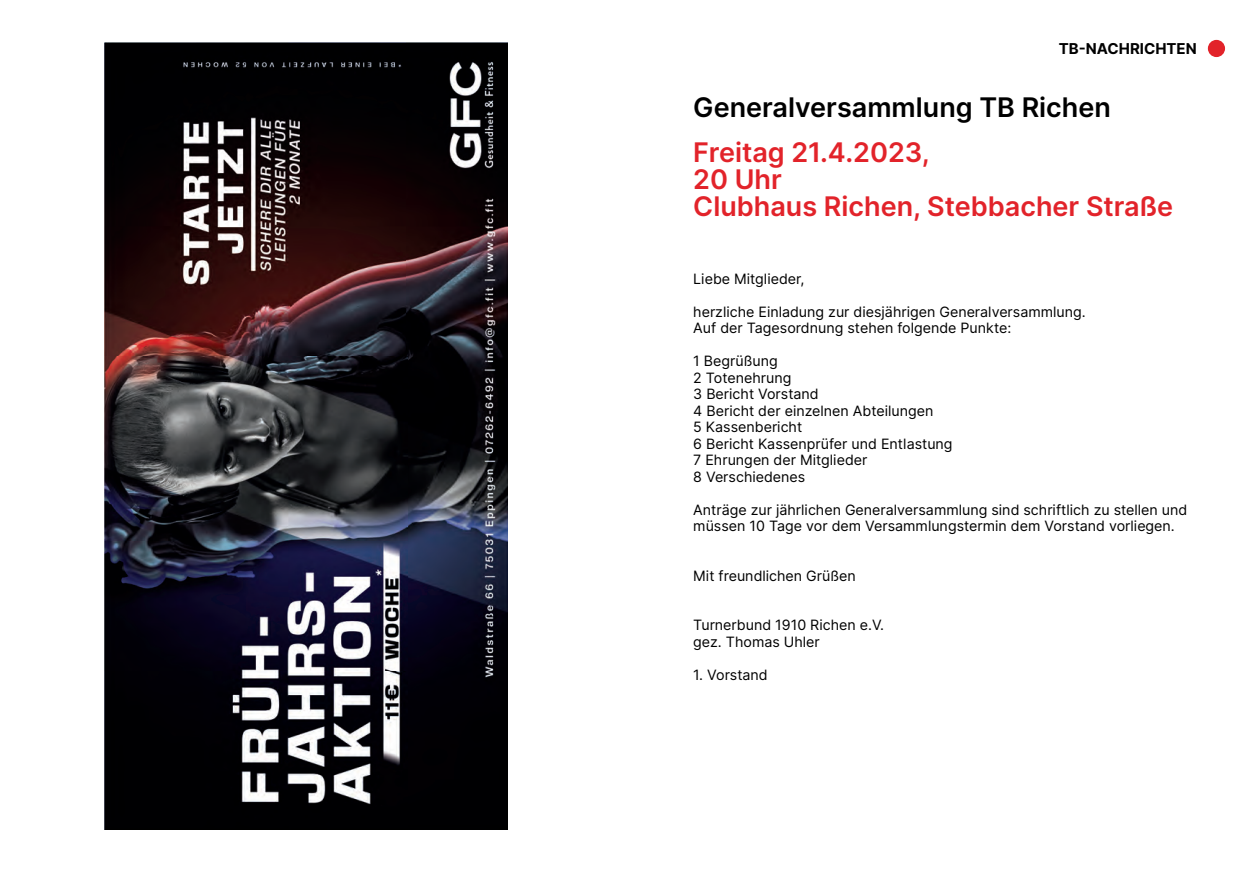
<style>
.page{position:relative;width:1259px;height:893px;background:#fff}
.page>*{position:absolute;margin:0;border:0;box-sizing:border-box;transform-origin:0 0}
.t1{font:600 27px/27px "Inter";color:#e2232a}
.t2{font:600 27px "Inter";color:#000}
.t3{font:700 15px "Inter";color:#000}
.t4{font:14.25px/16.5px "Inter";color:#000}
</style>
<div class="page">
<img style="left:105px;top:43px;width:402px;height:786px">
<div style="left:1207px;top:40px;width:18px;height:17px;background:#e2232a;border-radius:50%"></div>
<p class="t3" style="left:1058px;top:39px;width:139px">TB-NACHRICHTEN</p>
<h1 class="t2" style="left:693px;top:91px;width:419px">Generalversammlung TB Richen</h1>
<h1 class="t1" style="left:693px;top:139px;width:481px">Freitag 21.4.2023,<br>20 Uhr<br>Clubhaus Richen, Stebbacher Straße</h1>
<p class="t4" style="left:693px;top:270px;width:113px">Liebe Mitglieder,</p>
<p class="t4" style="left:693px;top:303px;width:394px">herzliche Einladung zur diesjährigen Generalversammlung.<br>Auf der Tagesordnung stehen folgende Punkte:</p>
<p class="t4" style="left:693px;top:353px;width:261px">1 Begrüßung<br>2 Totenehrung<br>3 Bericht Vorstand<br>4 Bericht der einzelnen Abteilungen<br>5 Kassenbericht<br>6 Bericht Kassenprüfer und Entlastung<br>7 Ehrungen der Mitglieder<br>8 Verschiedenes</p>
<p class="t4" style="left:693px;top:501px;width:495px">Anträge zur jährlichen Generalversammlung sind schriftlich zu stellen und müssen 10 Tage vor dem Versammlungstermin dem Vorstand vorliegen.</p>
<p class="t4" style="left:693px;top:567px;width:164px">Mit freundlichen Grüßen</p>
<p class="t4" style="left:693px;top:617px;width:192px">Turnerbund 1910 Richen e.V. gez. Thomas Uhler</p>
<p class="t4" style="left:693px;top:666px;width:76px">1. Vorstand</p>
</div>
